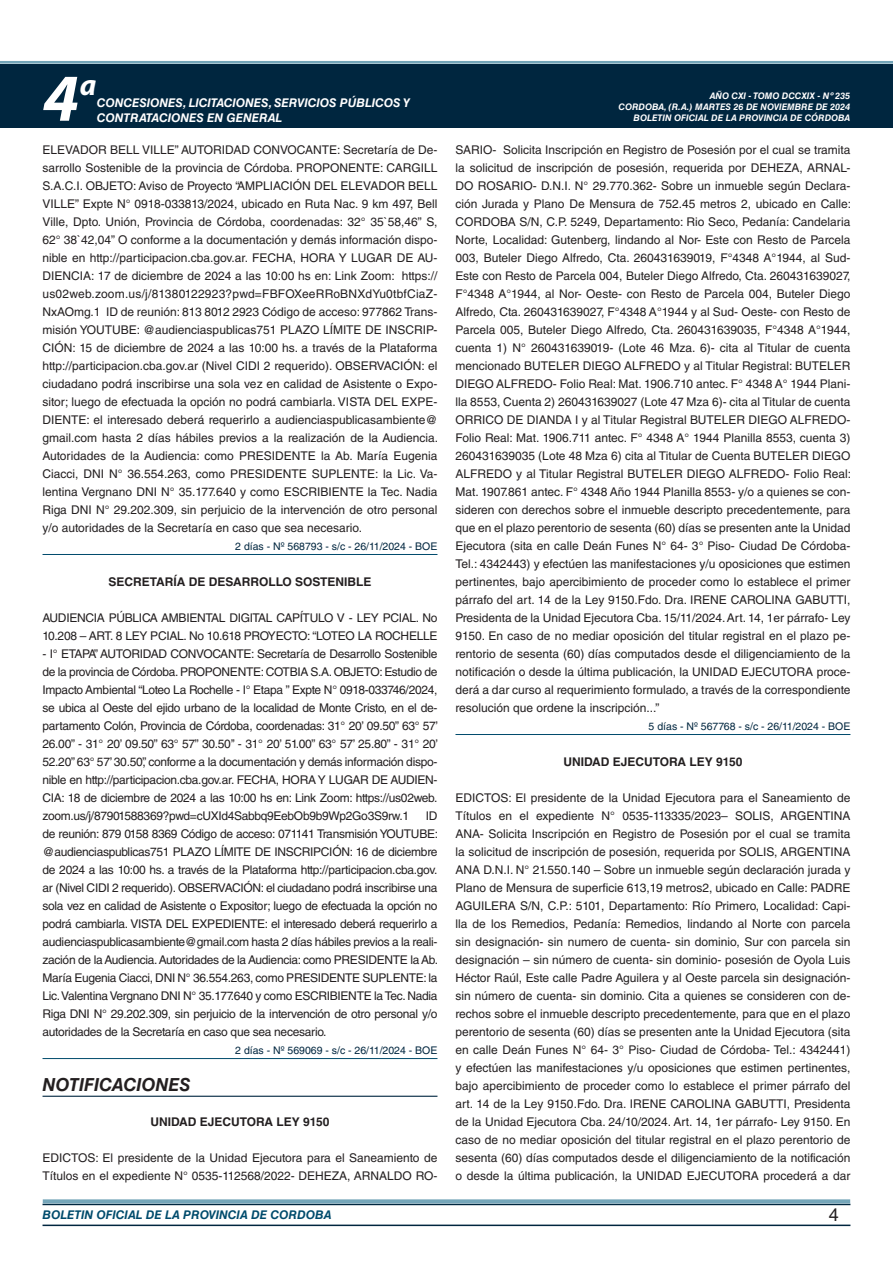
<style>
.page{position:relative;width:893px;height:1263px;background:#fff}
.page>*{position:absolute;margin:0;border:0;box-sizing:border-box;transform-origin:0 0}
.t1{font:italic 700 67.5px "Myriad Pro";color:#fff}
.t2{font:italic 700 30px "Myriad Pro";color:#fff}
.NOMBRE_DE_MINISTERIO{font:italic 700 18px "Helvetica LT Std";color:#231f20}
.t3{font:18px "Helvetica LT Std";color:#231f20}
.TEXTO_BASE{font:12px/18px "Helvetica LT Std";letter-spacing:-.01em;color:#231f20;text-align:justify}
.RESUELVE{font:700 12px "Helvetica LT Std";color:#231f20}
.t4{font:italic 700 12px/14.4px "Helvetica LT Std";color:#fff}
.t5{font:italic 700 12px "Helvetica LT Std";color:#004b6c}
.FECHA_DE_VENCIMIENTO{font:10.5px "Helvetica LT Std";color:#00263f}
.t6{font:italic 700 9px/10.8px "Helvetica LT Std";color:#fff;text-align:right}
</style>
<div class="page">
<div style="left:0;top:61px;width:893px;height:6px;background:#fff;opacity:.75"></div>
<hr style="left:43px;top:1224px;width:807px;height:2px;background:#00263f">
<div style="left:42px;top:1198px;width:809px;height:8px;background:#fff;opacity:.75"></div>
<div style="left:0;top:64px;width:893px;height:64px;background:#00263f"></div>
<hr style="left:43px;top:554px;width:394px;height:1px;background:#004b6c">
<hr style="left:43px;top:1058px;width:394px;height:1px;background:#004b6c">
<hr style="left:43px;top:1096px;width:394px;height:1px;background:#00263f">
<hr style="left:455px;top:734px;width:395px;height:1px;background:#004b6c">
<h1 class="t1" style="left:43px;top:54px;width:38px">4</h1>
<h2 class="t2" style="left:80px;top:66px;width:18px">a</h2>
<p class="t4" style="left:97px;top:96px;width:315px">CONCESIONES, LICITACIONES, SERVICIOS PÚBLICOS Y<br>CONTRATACIONES EN GENERAL</p>
<p class="TEXTO_BASE" style="left:43px;top:141px;width:397px">ELEVADOR BELL VILLE” AUTORIDAD CONVOCANTE: Secretaría de De&shy;sarrollo Sostenible de la provincia de Córdoba. PROPONENTE: CARGILL S.A.C.I. OBJETO: Aviso de Proyecto “AMPLIACIÓN DEL ELEVADOR BELL VILLE” Expte N° 0918-033813/2024, ubicado en Ruta Nac. 9 km 497, Bell Ville, Dpto. Unión, Provincia de Córdoba, coordenadas: 32° 35`58,46” S, 62° 38`42,04” O conforme a la documentación y demás información dispo&shy;nible en http://participacion.cba.gov.ar. FECHA, HORA Y LUGAR DE AU-DIENCIA: 17 de diciembre de 2024 a las 10:00 hs en: Link Zoom: https:// us02web.zoom.us/j/81380122923?pwd=FBFOXeeRRoBNXdYu0tbfCiaZ-NxAOmg.1 ID de reunión: 813 8012 2923 Código de acceso: 977862 Trans&shy;misión YOUTUBE: @audienciaspublicas751 PLAZO LÍMITE DE INSCRIP-CIÓN: 15 de diciembre de 2024 a las 10:00 hs. a través de la Plataforma http://participacion.cba.gov.ar (Nivel CIDI 2 requerido). OBSERVACIÓN: el ciudadano podrá inscribirse una sola vez en calidad de Asistente o Expo&shy;sitor; luego de efectuada la opción no podrá cambiarla. VISTA DEL EXPE-DIENTE: el interesado deberá requerirlo a audienciaspublicasambiente@ gmail.com hasta 2 días hábiles previos a la realización de la Audiencia.<br>Autoridades de la Audiencia: como PRESIDENTE la Ab. María Eugenia Ciacci, DNI N° 36.554.263, como PRESIDENTE SUPLENTE: la Lic. Va&shy;lentina Vergnano DNI N° 35.177.640 y como ESCRIBIENTE la Tec. Nadia Riga DNI N° 29.202.309, sin perjuicio de la intervención de otro personal y/o autoridades de la Secretaría en caso que sea necesario.</p>
<p class="FECHA_DE_VENCIMIENTO" style="left:235px;top:540px;width:204px">2 días - Nº 568793 - s/c - 26/11/2024 - BOE</p>
<p class="RESUELVE" style="left:108px;top:574px;width:265px">SECRETARÍA DE DESARROLLO SOSTENIBLE</p>
<p class="TEXTO_BASE" style="left:43px;top:609px;width:396px">AUDIENCIA PÚBLICA AMBIENTAL DIGITAL CAPÍTULO V - LEY PCIAL. No<br>10.208 – ART. 8 LEY PCIAL. No 10.618 PROYECTO: “LOTEO LA ROCHELLE</p>
<p class="TEXTO_BASE" style="left:43px;top:645px;width:397px">- I° ETAPA” AUTORIDAD CONVOCANTE: Secretaría de Desarrollo Sostenible de la provincia de Córdoba. PROPONENTE: COTBIA S.A. OBJETO: Estudio de Impacto Ambiental “Loteo La Rochelle - I° Etapa ” Expte N° 0918-033746/2024, se ubica al Oeste del ejido urbano de la localidad de Monte Cristo, en el de&shy;partamento Colón, Provincia de Córdoba, coordenadas: 31° 20’ 09.50” 63° 57’ 26.00” - 31° 20’ 09.50” 63° 57” 30.50’’ - 31° 20’ 51.00” 63° 57’ 25.80” - 31° 20’ 52.20” 63° 57’ 30.50”, conforme a la documentación y demás información dispo&shy;nible en http://participacion.cba.gov.ar. FECHA, HORA Y LUGAR DE AUDIEN-CIA: 18 de diciembre de 2024 a las 10:00 hs en: Link Zoom: https://us02web. zoom.us/j/87901588369?pwd=cUXId4Sabbq9EebOb9b9Wp2Go3S9rw.1</p>
<p class="TEXTO_BASE" style="left:43px;top:807px;width:397px;text-indent:383px">ID de reunión: 879 0158 8369 Código de acceso: 071141 Transmisión YOUTUBE: @audienciaspublicas751 PLAZO LÍMITE DE INSCRIPCIÓN: 16 de diciembre de 2024 a las 10:00 hs. a través de la Plataforma http://participacion.cba.gov. ar (Nivel CIDI 2 requerido). OBSERVACIÓN: el ciudadano podrá inscribirse una sola vez en calidad de Asistente o Expositor; luego de efectuada la opción no podrá cambiarla. VISTA DEL EXPEDIENTE: el interesado deberá requerirlo a audienciaspublicasambiente@gmail.com hasta 2 días hábiles previos a la reali&shy;zación de la Audiencia. Autoridades de la Audiencia: como PRESIDENTE la Ab.<br>María Eugenia Ciacci, DNI N° 36.554.263, como PRESIDENTE SUPLENTE: la Lic. Valentina Vergnano DNI N° 35.177.640 y como ESCRIBIENTE la Tec. Nadia Riga DNI N° 29.202.309, sin perjuicio de la intervención de otro personal y/o autoridades de la Secretaría en caso que sea necesario.</p>
<p class="FECHA_DE_VENCIMIENTO" style="left:235px;top:1044px;width:204px">2 días - Nº 569069 - s/c - 26/11/2024 - BOE</p>
<p class="NOMBRE_DE_MINISTERIO" style="left:43px;top:1074px;width:149px">NOTIFICACIONES</p>
<p class="RESUELVE" style="left:150px;top:1114px;width:181px">UNIDAD EJECUTORA LEY 9150</p>
<p class="TEXTO_BASE" style="left:43px;top:1149px;width:396px">EDICTOS: El presidente de la Unidad Ejecutora para el Saneamiento de<br>Títulos en el expediente N° 0535-112568/2022- DEHEZA, ARNALDO RO-</p>
<p class="t6" style="left:619px;top:91px;width:233px">AÑO CXI - TOMO DCCXIX - Nº 235<br>CORDOBA, (R.A.) MARTES 26 DE NOVIEMBRE DE 2024</p>
<p class="t6" style="left:634px;top:112px;width:218px">BOLETIN OFICIAL DE LA PROVINCIA DE CÓRDOBA</p>
<p class="TEXTO_BASE" style="left:455px;top:141px;width:397px">SARIO- Solicita Inscripción en Registro de Posesión por el cual se tramita la solicitud de inscripción de posesión, requerida por DEHEZA, ARNAL-DO ROSARIO- D.N.I. N° 29.770.362- Sobre un inmueble según Declara&shy;ción Jurada y Plano De Mensura de 752.45 metros 2, ubicado en Calle:<br>CORDOBA S/N, C.P. 5249, Departamento: Rio Seco, Pedanía: Candelaria Norte, Localidad: Gutenberg, lindando al Nor- Este con Resto de Parcela 003, Buteler Diego Alfredo, Cta. 260431639019, F°4348 A°1944, al Sud-Este con Resto de Parcela 004, Buteler Diego Alfredo, Cta. 260431639027, F°4348 A°1944, al Nor- Oeste- con Resto de Parcela 004, Buteler Diego Alfredo, Cta. 260431639027, F°4348 A°1944 y al Sud- Oeste- con Resto de Parcela 005, Buteler Diego Alfredo, Cta. 260431639035, F°4348 A°1944, cuenta 1) N° 260431639019- (Lote 46 Mza. 6)- cita al Titular de cuenta mencionado BUTELER DIEGO ALFREDO y al Titular Registral: BUTELER DIEGO ALFREDO- Folio Real: Mat. 1906.710 antec. F° 4348 A° 1944 Plani&shy;lla 8553, Cuenta 2) 260431639027 (Lote 47 Mza 6)- cita al Titular de cuenta ORRICO DE DIANDA I y al Titular Registral BUTELER DIEGO ALFREDO-Folio Real: Mat. 1906.711 antec. F° 4348 A° 1944 Planilla 8553, cuenta 3)<br>260431639035 (Lote 48 Mza 6) cita al Titular de Cuenta BUTELER DIEGO ALFREDO y al Titular Registral BUTELER DIEGO ALFREDO- Folio Real:<br>Mat. 1907.861 antec. F° 4348 Año 1944 Planilla 8553- y/o a quienes se con&shy;sideren con derechos sobre el inmueble descripto precedentemente, para que en el plazo perentorio de sesenta (60) días se presenten ante la Unidad Ejecutora (sita en calle Deán Funes N° 64- 3° Piso- Ciudad De Córdoba-Tel.: 4342443) y efectúen las manifestaciones y/u oposiciones que estimen pertinentes, bajo apercibimiento de proceder como lo establece el primer párrafo del art. 14 de la Ley 9150.Fdo. Dra. IRENE CAROLINA GABUTTI, Presidenta de la Unidad Ejecutora Cba. 15/11/2024. Art. 14, 1er párrafo- Ley 9150. En caso de no mediar oposición del titular registral en el plazo pe&shy;rentorio de sesenta (60) días computados desde el diligenciamiento de la notificación o desde la última publicación, la UNIDAD EJECUTORA proce&shy;derá a dar curso al requerimiento formulado, a través de la correspondiente resolución que ordene la inscripción...”</p>
<p class="FECHA_DE_VENCIMIENTO" style="left:649px;top:720px;width:203px">5 días - Nº 567768 - s/c - 26/11/2024 - BOE</p>
<p class="RESUELVE" style="left:563px;top:754px;width:181px">UNIDAD EJECUTORA LEY 9150</p>
<p class="TEXTO_BASE" style="left:455px;top:789px;width:396px">EDICTOS: El presidente de la Unidad Ejecutora para el Saneamiento de Títulos en el expediente N° 0535-113335/2023– SOLIS, ARGENTINA ANA- Solicita Inscripción en Registro de Posesión por el cual se tramita la solicitud de inscripción de posesión, requerida por SOLIS, ARGENTINA ANA D.N.I. N° 21.550.140 – Sobre un inmueble según declaración jurada y Plano de Mensura de superficie 613,19 metros2, ubicado en Calle: PADRE AGUILERA S/N, C.P.: 5101, Departamento: Río Primero, Localidad: Capi&shy;lla de los Remedios, Pedanía: Remedios, lindando al Norte con parcela sin designación- sin numero de cuenta- sin dominio, Sur con parcela sin designación – sin número de cuenta- sin dominio- posesión de Oyola Luis Héctor Raúl, Este calle Padre Aguilera y al Oeste parcela sin designación&shy;sin número de cuenta- sin dominio. Cita a quienes se consideren con de&shy;rechos sobre el inmueble descripto precedentemente, para que en el plazo perentorio de sesenta (60) días se presenten ante la Unidad Ejecutora (sita en calle Deán Funes N° 64- 3° Piso- Ciudad de Córdoba- Tel.: 4342441) y efectúen las manifestaciones y/u oposiciones que estimen pertinentes, bajo apercibimiento de proceder como lo establece el primer párrafo del art. 14 de la Ley 9150.Fdo. Dra. IRENE CAROLINA GABUTTI, Presidenta de la Unidad Ejecutora Cba. 24/10/2024. Art. 14, 1er párrafo- Ley 9150. En caso de no mediar oposición del titular registral en el plazo perentorio de sesenta (60) días computados desde el diligenciamiento de la notificación o desde la última publicación, la UNIDAD EJECUTORA procederá a dar</p>
<p class="t5" style="left:43px;top:1208px;width:290px">BOLETIN OFICIAL DE LA PROVINCIA DE CORDOBA</p>
<h3 class="t3" style="left:829px;top:1204px;width:12px">4</h3>
</div>
